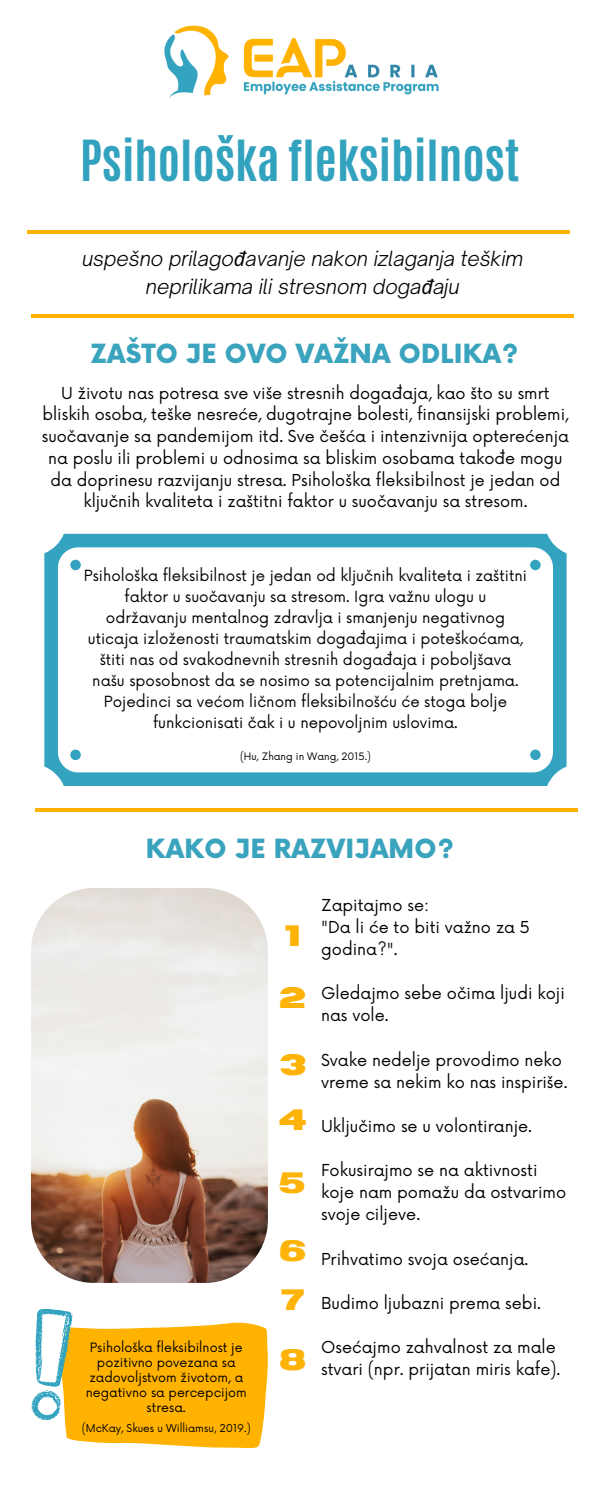
<style>
.page{position:relative;width:600px;height:1500px;background:#fff}
.page>*{position:absolute;margin:0;border:0;box-sizing:border-box;transform-origin:0 0}
.t1{font:700 47.3px "Antonio";color:#33a2bf}
.t2{font:700 29.3px "Horizon";color:#fdb307}
.t3{font:900 25.8px "Now";letter-spacing:.01em;color:#3aa3bd}
.t4{font:italic 300 20px/27.8px "Open Sauce One";color:#000;text-align:center}
.t5{font:16.1px/22.1px "Now";color:#000}
.t6{font:16px/21.8px "Now";color:#000;text-align:center}
.t7{font:15px/21px "Now";color:#000;text-align:center}
.t8{font:12.7px/15px "Now";color:#000;text-align:center}
.t9{font:10.5px "Now";color:#000}
.t10{font:10px "Now";color:#000}
.s1{font-family:"Noto Sans";font-weight:400}
</style>
<div class="page">
<img style="left:164px;top:25px;width:275px;height:73px">
<hr style="left:31px;top:314px;width:543px;height:4px;background:#feb200">
<hr style="left:35px;top:809px;width:542px;height:3px;background:#feb200">
<hr style="left:27px;top:230px;width:542px;height:3px;background:#feb200">
<svg style="left:44px;top:534px;width:523px;height:252px"></svg>
<svg style="left:31px;top:1308px;width:237px;height:140px"></svg>
<img style="left:31px;top:888px;width:237px;height:395px;border-radius:63px">
<p class="t1" style="left:80px;top:127px;width:441px">Psihološka fleksibilnost</p>
<p class="t4" style="left:82px;top:245px;width:443px">uspešno prilago<span class="s1">đ</span>avanje nakon izlaganja teškim neprilikama ili stresnom doga<span class="s1">đ</span>aju</p>
<p class="t3" style="left:91px;top:340px;width:430px">ZAŠTO JE OVO VAŽNA ODLIKA?</p>
<p class="t6" style="left:42px;top:383px;width:529px">U životu nas potresa sve više stresnih događaja, kao što su smrt bliskih osoba, teške nesreće, dugotrajne bolesti, finansijski problemi, suočavanje sa pandemijom itd. Sve češća i intenzivnija opterećenja na poslu ili problemi u odnosima sa bliskim osobama takođe mogu da doprinesu razvijanju stresa. Psihološka fleksibilnost je jedan od ključnih kvaliteta i zaštitni faktor u suočavanju sa stresom.</p>
<p class="t7" style="left:84px;top:566px;width:445px">Psihološka fleksibilnost je jedan od ključnih kvaliteta i zaštitni faktor u suočavanju sa stresom. Igra važnu ulogu u održavanju mentalnog zdravlja i smanjenju negativnog uticaja izloženosti traumatskim događajima i poteškoćama, štiti nas od svakodnevnih stresnih događaja i poboljšava našu sposobnost da se nosimo sa potencijalnim pretnjama.<br>Pojedinci sa većom ličnom fleksibilnošću će stoga bolje funkcionisati čak i u nepovoljnim uslovima.</p>
<p class="t10" style="left:240px;top:750px;width:132px">(Hu, Zhang in Wang, 2015.)</p>
<p class="t3" style="left:146px;top:835px;width:310px">KAKO JE RAZVIJAMO?</p>
<p class="t8" style="left:86px;top:1341px;width:163px">Psihološka fleksibilnost je pozitivno povezana sa zadovoljstvom životom, a negativno sa percepcijom stresa.</p>
<p class="t9" style="left:82px;top:1422px;width:170px">(McKay, Skues u Williamsu, 2019.)</p>
<p class="t2" style="left:285px;top:921px;width:18px">1</p>
<p class="t2" style="left:279px;top:984px;width:29px">2</p>
<p class="t2" style="left:279px;top:1051px;width:29px">3</p>
<p class="t2" style="left:279px;top:1105px;width:29px">4</p>
<p class="t2" style="left:278px;top:1168px;width:29px">5</p>
<p class="t2" style="left:279px;top:1236px;width:29px">6</p>
<p class="t2" style="left:281px;top:1285px;width:25px">7</p>
<p class="t2" style="left:279px;top:1345px;width:29px">8</p>
<p class="t5" style="left:321px;top:895px;width:110px">Zapitajmo se:</p>
<p class="t5" style="left:321px;top:917px;width:210px">"Da li će to biti važno za 5 godina?".</p>
<p class="t5" style="left:321px;top:983px;width:245px">Gledajmo sebe očima ljudi koji nas vole.</p>
<p class="t5" style="left:321px;top:1050px;width:248px">Svake nedelje provodimo neko vreme sa nekim ko nas inspiriše.</p>
<p class="t5" style="left:321px;top:1116px;width:213px">Uključimo se u volontiranje.</p>
<p class="t5" style="left:321px;top:1160px;width:247px">Fokusirajmo se na aktivnosti koje nam pomažu da ostvarimo svoje ciljeve.</p>
<p class="t5" style="left:321px;top:1249px;width:209px">Prihvatimo svoja osećanja.</p>
<p class="t5" style="left:321px;top:1293px;width:221px">Budimo ljubazni prema sebi.</p>
<p class="t5" style="left:321px;top:1337px;width:241px">Osećajmo zahvalnost za male stvari (npr. prijatan miris kafe).</p>
</div>
